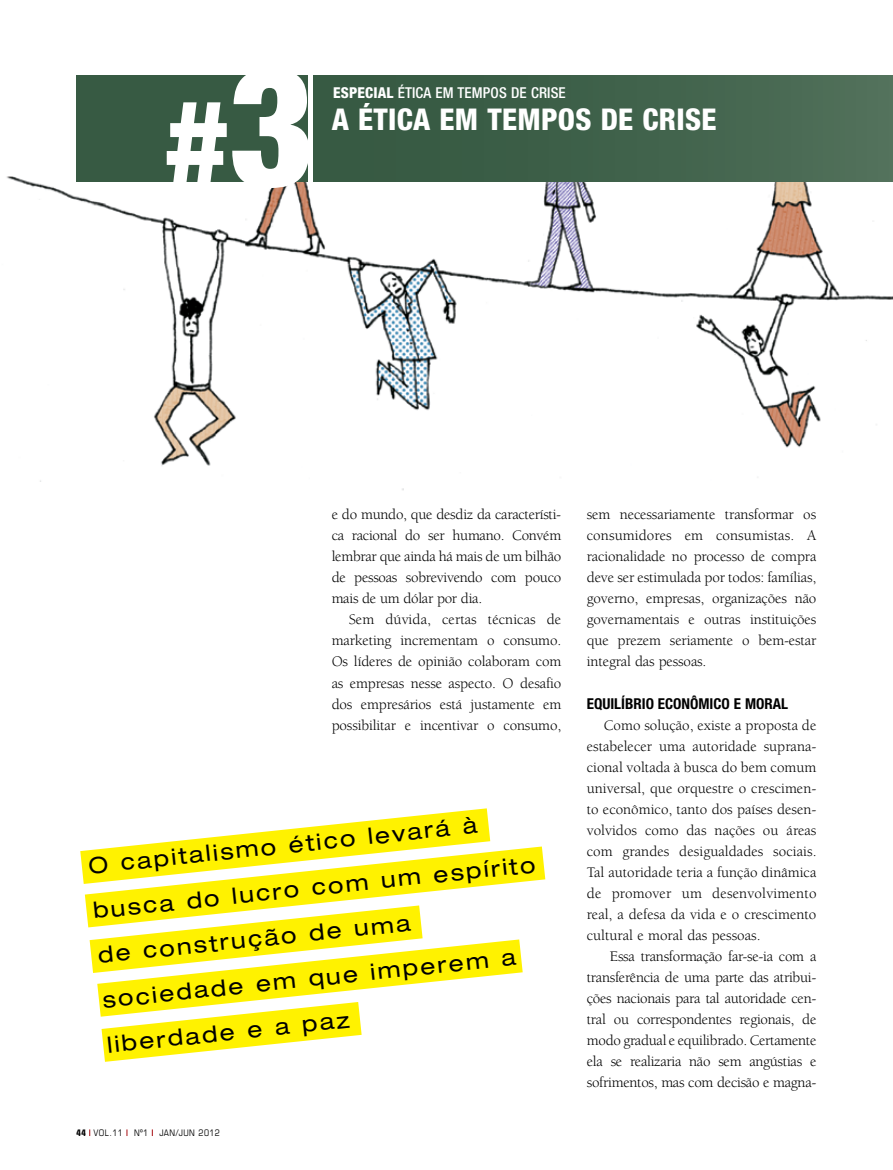
<style>
.page{position:relative;width:893px;height:1170px;background:#fff}
.page>*{position:absolute;margin:0;border:0;box-sizing:border-box;transform-origin:0 0}
.t1{font:800 condensed 30px "Helvetica Neue";letter-spacing:.01em;color:#fff}
.t2{font:expanded 22.5px/45px "Helvetica Neue";color:#000}
.t3{font:15px/21px "Berkeley";letter-spacing:-.01em;color:#000;text-align:justify}
.t4{font:500 condensed 15px "Helvetica Neue";letter-spacing:.01em;color:#fff}
.t5{font:700 condensed 15px "Helvetica Neue LT Std";color:#000}
.t6{font:condensed 9px "Eurostile";letter-spacing:.05em;color:#000}
.s1{font-weight:800}
.s2{font-weight:700}
</style>
<div class="page">
<img style="left:6px;top:175px;width:887px;height:315px">
<div style="left:313px;top:75px;width:580px;height:106px;background:linear-gradient(to right,#32563f,#4f6f58)"></div>
<div style="left:77px;top:75px;width:231px;height:106px;background:#375a43"></div>
<svg style="left:80px;top:808px;width:465px;height:253px"></svg>
<svg style="left:167px;top:75px;width:142px;height:113px"></svg>
<p class="t4" style="left:333px;top:84px;width:234px"><span class="s1">ESPECIAL</span> ÉTICA EM TEMPOS DE CRISE</p>
<h1 class="t1" style="left:332px;top:100px;width:386px">A ÉTICA EM TEMPOS DE CRISE</h1>
<p class="t3" style="left:332px;top:504px;width:231px">e do mundo, que desdiz da característi&shy;ca racional do ser humano. Convém lembrar que ainda há mais de um bilhão de pessoas sobrevivendo com pouco mais de um dólar por dia.</p>
<p class="t3" style="left:332px;top:609px;width:231px;text-indent:17px">Sem dúvida, certas técnicas de marketing incrementam o consumo.<br>Os líderes de opinião colaboram com as empresas nesse aspecto. O desafio dos empresários está justamente em possibilitar e incentivar o consumo,</p>
<h2 class="t2" style="left:86px;top:842px;width:446px;rotate:-6deg">O capitalismo ético levará à busca do lucro com um espírito de construção de uma sociedade em que imperem a liberdade e a paz</h2>
<p class="t6" style="left:77px;top:1127px;width:145px"><span class="s2">44</span> VOL.11 Nº1 JAN/JUN 2012</p>
<p class="t3" style="left:587px;top:504px;width:231px">sem necessariamente transformar os consumidores em consumistas. A racionalidade no processo de compra deve ser estimulada por todos: famílias, governo, empresas, organizações não governamentais e outras instituições que prezem seriamente o bem-estar integral das pessoas.</p>
<p class="t5" style="left:587px;top:694px;width:203px">EQUILÍBRIO ECONÔMICO E MORAL</p>
<p class="t3" style="left:587px;top:714px;width:231px;text-indent:17px">Como solução, existe a proposta de estabelecer uma autoridade suprana&shy;cional voltada à busca do bem comum universal, que orquestre o crescimen&shy;to econômico, tanto dos países desen&shy;volvidos como das nações ou áreas com grandes desigualdades sociais.<br>Tal autoridade teria a função dinâmica de promover um desenvolvimento real, a defesa da vida e o crescimento cultural e moral das pessoas.</p>
<p class="t3" style="left:587px;top:945px;width:231px;text-indent:23px">Essa transformação far-se-ia com a transferência de uma parte das atribui&shy;ções nacionais para tal autoridade cen&shy;tral ou correspondentes regionais, de modo gradual e equilibrado. Certamente ela se realizaria não sem angústias e sofrimentos, mas com decisão e magna-</p>
</div>
